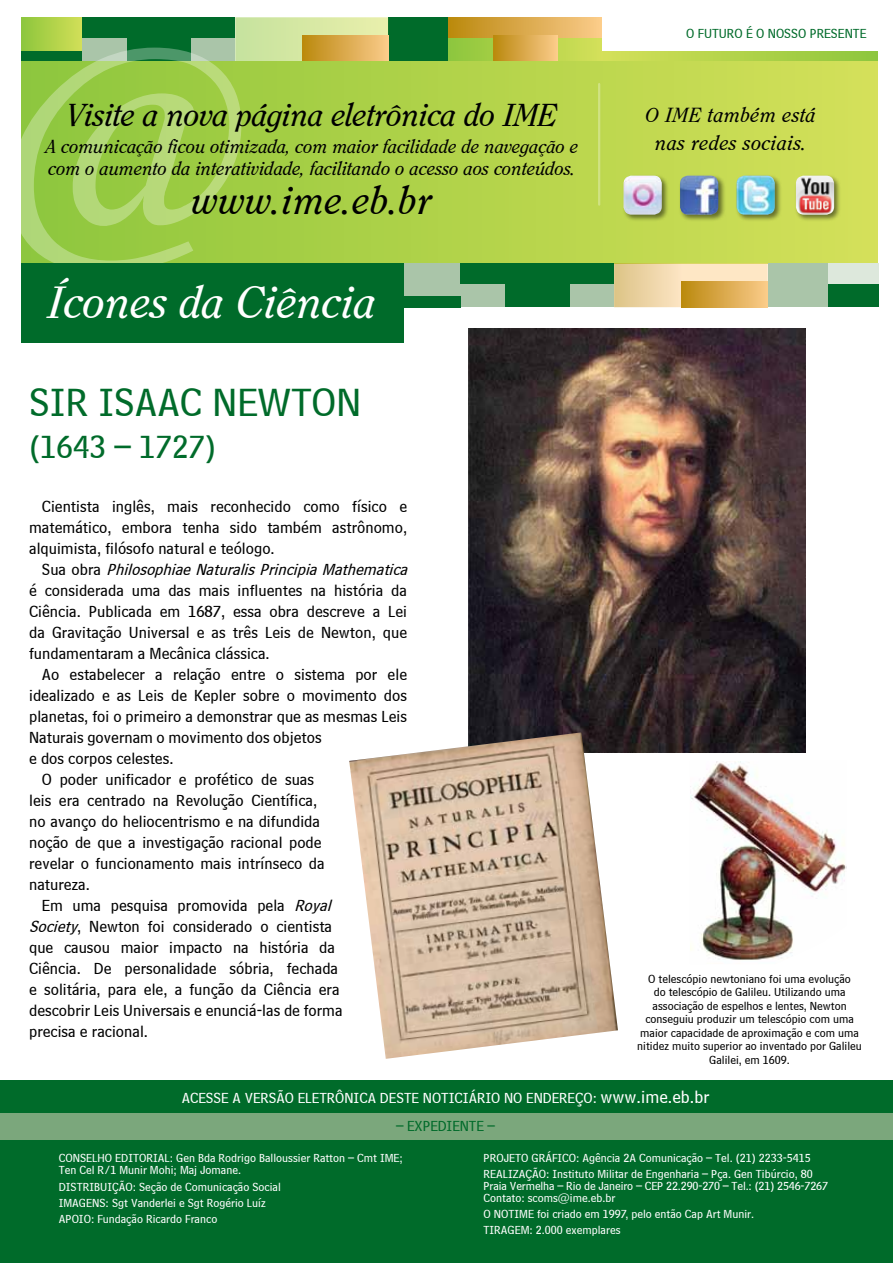
<style>
.page{position:relative;width:893px;height:1263px;background:#fff}
.page>*{position:absolute;margin:0;border:0;box-sizing:border-box;transform-origin:0 0}
.t1{font:320.7px "Clearface";color:#fff}
.t2{font:46.8px "Clearface";letter-spacing:-.02em;color:#fff}
.t3{font:40.5px "Bell Centennial BT Sub Caption";color:#006b2a}
.t4{font:40.5px "Clearface";color:#000}
.t5{font:33px "Clearface";letter-spacing:-.03em;color:#000}
.t6{font:33px "Bell Centennial BT Sub Caption";color:#006b2a}
.t7{font:21.3px/28.3px "Clearface";color:#000;text-align:center}
.t8{font:19.5px/22.5px "Clearface";letter-spacing:-.02em;color:#000}
.t9{font:16.5px/21px "Bell Centennial BT Sub Caption";color:#000;text-align:justify}
.t10{font:15px "Bell Centennial BT Sub Caption";color:#fff}
.t11{font:15px "Bell Centennial BT Sub Caption";color:#006b2a}
.t12{font:13.5px "Bell Centennial BT Sub Caption";color:#006b2a}
.t13{font:12px/16.2px "Bell Centennial BT Sub Caption";color:#fff}
.t14{font:12px/13.5px "Bell Centennial BT Sub Caption";color:#000;text-align:center}
.s1{font-style:italic}
.s2{font-size:18px}
</style>
<div class="page">
<div style="left:22px;top:17px;width:61px;height:34px;background:linear-gradient(to right,#8ec63d,#d3df58)"></div>
<div style="left:388px;top:17px;width:62px;height:44px;background:#006b2a"></div>
<div style="left:82px;top:17px;width:153px;height:23px;background:#006b2a"></div>
<div style="left:449px;top:17px;width:153px;height:23px;background:linear-gradient(to right,#bb890e,#fbcc8c)"></div>
<div style="left:82px;top:39px;width:153px;height:22px;background:#aac5a9"></div>
<svg style="left:449px;top:39px;width:153px;height:22px;background:#b1d34b"></svg>
<svg style="left:235px;top:17px;width:153px;height:44px;background:#d4e7a4"></svg>
<div style="left:127px;top:35px;width:64px;height:26px;background:#006b2a"></div>
<div style="left:493px;top:35px;width:64px;height:26px;background:linear-gradient(to right,#ba880d,#f9ca88)"></div>
<div style="left:302px;top:35px;width:86px;height:26px;background:linear-gradient(to right,#bb890e,#faca88)"></div>
<div style="left:22px;top:51px;width:60px;height:10px;background:#006b2a"></div>
<svg style="left:602px;top:51px;width:276px;height:10px;background:#b0d24a"></svg>
<div style="left:21px;top:61px;width:856px;height:202px;background:linear-gradient(to right,#8dc63c,#d4e059)"></div>
<div style="left:622px;top:174px;width:47px;height:48px;background:#000;opacity:.5"></div>
<img style="left:624px;top:176px;width:38px;height:39px">
<div style="left:735px;top:174px;width:47px;height:48px;background:#000;opacity:.5"></div>
<img style="left:737px;top:176px;width:38px;height:39px">
<div style="left:678px;top:174px;width:48px;height:48px;background:#000;opacity:.5"></div>
<img style="left:680px;top:176px;width:38px;height:39px">
<div style="left:794px;top:174px;width:48px;height:48px;background:#000;opacity:.5"></div>
<img style="left:796px;top:176px;width:38px;height:39px">
<hr style="left:598px;top:84px;width:2px;height:121px;background:#fff">
<div style="left:399px;top:263px;width:62px;height:34px;background:#aac5a9"></div>
<div style="left:768px;top:263px;width:61px;height:44px;background:#aac5a9"></div>
<div style="left:460px;top:263px;width:154px;height:23px;background:#006b2a"></div>
<div style="left:460px;top:284px;width:154px;height:23px;background:#aac5a9"></div>
<svg style="left:614px;top:263px;width:154px;height:44px;background:#f1daad"></svg>
<div style="left:505px;top:281px;width:64px;height:26px;background:#006b2a"></div>
<div style="left:681px;top:281px;width:87px;height:26px;background:linear-gradient(to right,#bb890e,#fbcb8b)"></div>
<div style="left:399px;top:296px;width:61px;height:11px;background:#006b2a"></div>
<div style="left:22px;top:263px;width:382px;height:79px;background:#006b2a"></div>
<div style="left:829px;top:263px;width:50px;height:23px;background:#dde8dc"></div>
<div style="left:829px;top:284px;width:50px;height:23px;background:#006b2a"></div>
<div style="left:0;top:1080px;width:892px;height:183px;background:#006b2a"></div>
<div style="left:0;top:1113px;width:892px;height:27px;background:#7ba77c"></div>
<img style="left:468px;top:328px;width:337px;height:425px">
<img style="left:349px;top:732px;width:269px;height:327px">
<img style="left:690px;top:761px;width:157px;height:199px">
<h1 class="t1" style="left:-13px;top:-20px;width:258px">@</h1>
<h3 class="t5" style="left:66px;top:96px;width:493px">Visite a nova página eletrônica do IME</h3>
<p class="t8" style="left:45px;top:134px;width:535px">A comunicação ficou otimizada, com maior facilidade de navegação e com o aumento da interatividade, facilitando o acesso aos conteúdos.</p>
<h3 class="t4" style="left:191px;top:178px;width:243px">www.ime.eb.br</h3>
<h2 class="t2" style="left:47px;top:276px;width:330px">Ícones da Ciência</h2>
<h3 class="t3" style="left:29px;top:377px;width:328px">Sir Isaac Newton</h3>
<h3 class="t6" style="left:29px;top:426px;width:188px">(1643 – 1727)</h3>
<p class="t9" style="left:29px;top:495px;width:379px;text-indent:13px">Cientista inglês, mais reconhecido como físico e matemático, embora tenha sido também astrônomo, alquimista, filósofo natural e teólogo.</p>
<p class="t9" style="left:29px;top:558px;width:385px;text-align:left;text-indent:13px">S u a o b r a <span class="s1">PhilosophiaeNaturalisPrincipiaMathematica </span>é considerada uma das mais influentes na história da Ciência. Publicada em 1687, essa obra descreve a Lei da Gravitação Universal e as três Leis de Newton, que fundamentaram a Mecânica clássica.</p>
<p class="t9" style="left:42px;top:663px;width:367px">Ao estabelecer a relação entre o sistema por ele</p>
<p class="t9" style="left:29px;top:684px;width:379px">idealizado e as Leis de Kepler sobre o movimento dos</p>
<p class="t9" style="left:29px;top:705px;width:379px">planetas, foi o primeiro a demonstrar que as mesmas Leis</p>
<p class="t9" style="left:29px;top:726px;width:294px">Naturais governam o movimento dos objetos</p>
<p class="t9" style="left:29px;top:747px;width:146px">e dos corpos celestes.</p>
<p class="t9" style="left:42px;top:768px;width:274px">O poder unificador e profético de suas</p>
<p class="t9" style="left:29px;top:789px;width:289px">leis era centrado na Revolução Científica,</p>
<p class="t9" style="left:29px;top:810px;width:292px">no avanço do heliocentrismo e na difundida</p>
<p class="t9" style="left:29px;top:831px;width:294px">noção de que a investigação racional pode</p>
<p class="t9" style="left:29px;top:852px;width:297px">revelar o funcionamento mais intrínseco da</p>
<p class="t9" style="left:29px;top:873px;width:62px">natureza.</p>
<p class="t9" style="left:42px;top:894px;width:295px">Em uma pesquisa promovida pela <span class="s1">Royal</span></p>
<p class="t9" style="left:29px;top:915px;width:305px"><span class="s1">Society</span>, Newton foi considerado o cientista</p>
<p class="t9" style="left:29px;top:936px;width:307px">que causou maior impacto na história da</p>
<p class="t9" style="left:29px;top:957px;width:310px">Ciência. De personalidade sóbria, fechada</p>
<p class="t9" style="left:29px;top:978px;width:312px">e solitária, para ele, a função da Ciência era</p>
<p class="t9" style="left:29px;top:999px;width:315px">descobrir Leis Universais e enunciá-las de forma</p>
<p class="t9" style="left:29px;top:1020px;width:120px">precisa e racional.</p>
<p class="t12" style="left:686px;top:25px;width:182px">O Futuro é o Nosso Presente</p>
<p class="t7" style="left:645px;top:100px;width:172px">O IME também está nas redes sociais.</p>
<p class="t14" style="left:637px;top:972px;width:226px">O telescópio newtoniano foi uma evolução<br>do telescópio de Galileu. Utilizando uma associação de espelhos e lentes, Newton conseguiu produzir um telescópio com uma maior capacidade de aproximação e com uma nitidez muito superior ao inventado por Galileu Galilei, em 1609.</p>
<p class="t10" style="left:182px;top:1089px;width:25px">Acesse</p>
<p class="t10" style="left:233px;top:1089px;width:21px">a vers</p>
<p class="t10" style="left:277px;top:1089px;width:434px">ão eletrônica deste NOTICIÁRIO no en dereço: <span class="s2">www.ime.eb.br</span></p>
<p class="t11" style="left:396px;top:1117px;width:100px">– Expediente –</p>
<p class="t13" style="left:484px;top:1149px;width:76px">Proj eto Gráfico</p>
<p class="t13" style="left:484px;top:1149px;width:331px;text-align:right">: Agência 2A Comunicação – Tel. (21) 2233-5415<br>Realização: Instituto Militar de Engenharia – Pça. Gen Tibúrcio, 80</p>
<p class="t13" style="left:484px;top:1179px;width:346px;line-height:12px">Praia Vermelha – Rio de Janeiro – CEP 22.290-270 – Tel.: (21) 2546-7267<br>Contato: scoms@ime.eb.br</p>
<p class="t13" style="left:484px;top:1206px;width:272px">O NOTIME foi criado em 1997, pelo então Cap Art Munir.<br>Tiragem: 2.000 exemplares</p>
<p class="t13" style="left:59px;top:1152px;width:345px;line-height:12px;text-indent:56px">Editorial: Gen Bda Rodrigo Balloussier Ratton – Cmt IME;<br>Ten Cel R/1 Munir Mohi; Maj Jomane.</p>
<p class="t13" style="left:59px;top:1178px;width:224px">Distribuição: Seção de Comunicação Social<br>Imagens: Sgt Vanderlei e Sgt Rogério Luíz<br>Apoio</p>
<p class="t13" style="left:59px;top:1150px;width:41px">Conselho</p>
<p class="t13" style="left:91px;top:1211px;width:128px">: Fundação Ricardo Franco</p>
</div>
